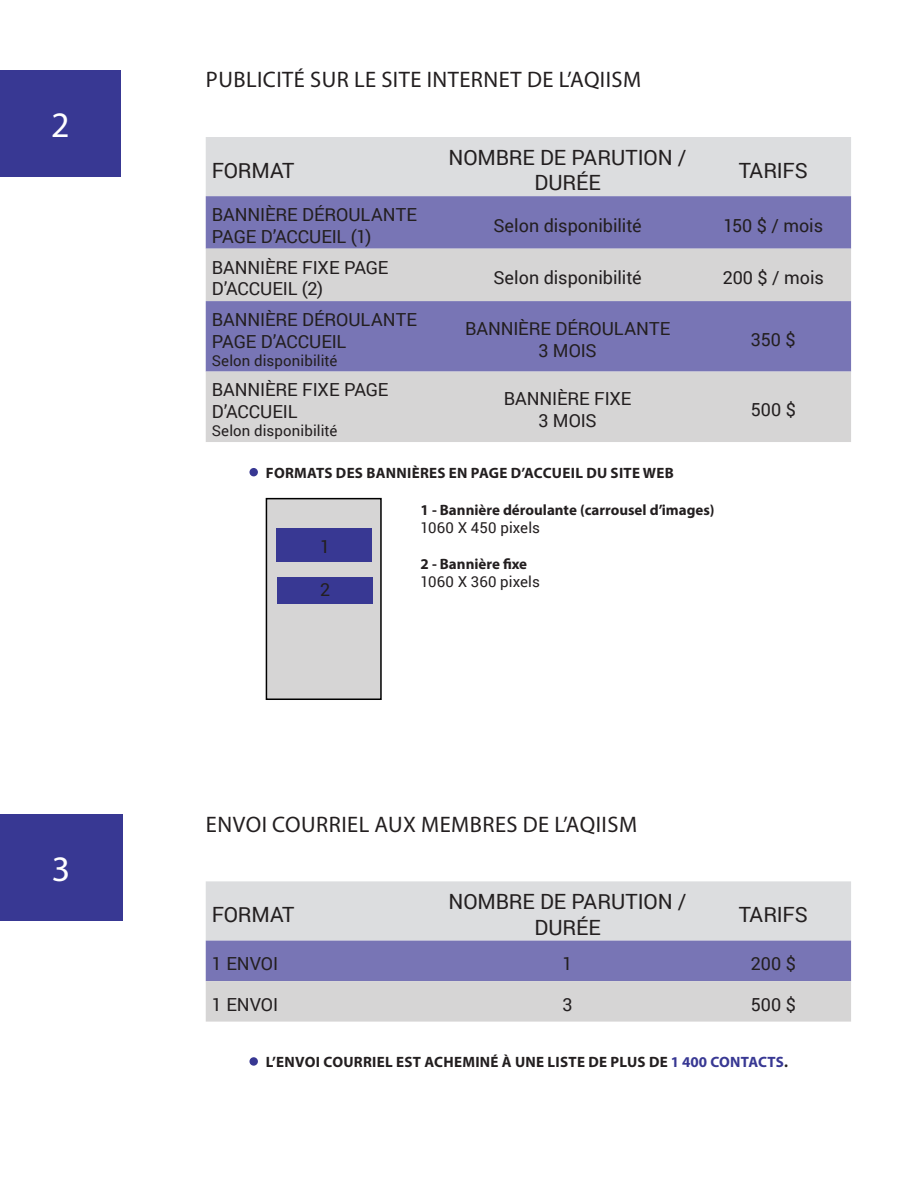
<style>
.page{position:relative;width:918px;height:1188px;background:#fff}
.page>*{position:absolute;margin:0;border:0;box-sizing:border-box;transform-origin:0 0}
.t1{font:36px "Myriad Pro";color:#fff}
.t2{font:22.5px "Myriad Pro";letter-spacing:.02em;color:#231f20}
.t3{font:21px/25.2px "Roboto";letter-spacing:-.005em;color:#231f20;text-align:center}
.t4{font:18px/21.6px "Roboto";letter-spacing:-.005em;color:#231f20}
.t5{font:700 15px/18px "Myriad Pro";letter-spacing:.015em;color:#231f20}
.t6{font:15px "Roboto";letter-spacing:.01em;color:#231f20}
.s1{font-family:"Roboto";font-weight:400}
.s2{color:#383893}
</style>
<div class="page">
<div style="left:266px;top:498px;width:116px;height:202px;background:#d6d5d5;border:2px solid #000"></div>
<div style="left:0;top:70px;width:120px;height:107px;background:#383893"></div>
<div style="left:276px;top:528px;width:96px;height:34px;background:#383893"></div>
<div style="left:277px;top:577px;width:96px;height:27px;background:#383893"></div>
<svg style="left:206px;top:137px;width:645px;height:164px"></svg>
<div style="left:206px;top:301px;width:645px;height:71px;background:#7875b5"></div>
<div style="left:206px;top:372px;width:645px;height:70px;background:#d6d5d5"></div>
<div style="left:249px;top:468px;width:9px;height:8px;background:#383893;border-radius:50%"></div>
<div style="left:249px;top:1057px;width:9px;height:9px;background:#383893;border-radius:50%"></div>
<svg style="left:206px;top:881px;width:645px;height:141px"></svg>
<div style="left:0;top:815px;width:122px;height:106px;background:#383893"></div>
<p class="t1" style="left:51px;top:103px;width:20px">2</p>
<p class="t1" style="left:52px;top:847px;width:20px">3</p>
<p class="t2" style="left:206px;top:66px;width:437px">PUBLICITÉ SUR LE SITE INTERNET DE L’AQIISM</p>
<p class="t3" style="left:212px;top:157px;width:84px">FORMAT</p>
<p class="t3" style="left:449px;top:144px;width:240px">NOMBRE DE PARUTION /<br>DURÉE</p>
<p class="t3" style="left:739px;top:157px;width:70px">TARIFS</p>
<p class="t4" style="left:212px;top:203px;width:207px">BANNIÈRE DÉROULANTE<br>PAGE D’ACCUEIL (1)</p>
<p class="t4" style="left:212px;top:256px;width:178px">BANNIÈRE FIXE PAGE<br>D’ACCUEIL (2)</p>
<p class="t4" style="left:212px;top:308px;width:207px">BANNIÈRE DÉROULANTE<br>PAGE D’ACCUEIL</p>
<p class="t6" style="left:212px;top:350px;width:127px">Selon disponibilité</p>
<p class="t4" style="left:212px;top:379px;width:178px">BANNIÈRE FIXE PAGE<br>D’ACCUEIL</p>
<p class="t6" style="left:212px;top:420px;width:127px">Selon disponibilité</p>
<p class="t4" style="left:493px;top:214px;width:150px">Selon disponibilité</p>
<p class="t4" style="left:724px;top:214px;width:101px">150 $ / mois</p>
<p class="t4" style="left:493px;top:266px;width:150px">Selon disponibilité</p>
<p class="t4" style="left:723px;top:266px;width:103px">200 $ / mois</p>
<p class="t4" style="left:465px;top:317px;width:207px">BANNIÈRE DÉROULANTE</p>
<p class="t4" style="left:538px;top:339px;width:60px">3 MOIS</p>
<p class="t4" style="left:504px;top:388px;width:129px">BANNIÈRE FIXE</p>
<p class="t4" style="left:538px;top:409px;width:60px">3 MOIS</p>
<p class="t4" style="left:751px;top:328px;width:46px">350 $</p>
<p class="t4" style="left:751px;top:398px;width:47px">500 $</p>
<p class="t5" style="left:266px;top:463px;width:410px">FORMATS DES BANNIÈRES EN PAGE D’ACCUEIL DU SITE WEB</p>
<p class="t5" style="left:421px;top:500px;width:296px">1 - Bannière déroulante (carrousel d’images)</p>
<p class="t6" style="left:421px;top:517px;width:121px">1060 X 450 pixels</p>
<p class="t5" style="left:421px;top:554px;width:121px">2 - Bannière fixe<br><span class="s1">1060 X 360 pixels</span></p>
<p class="t4" style="left:320px;top:535px;width:12px">1</p>
<p class="t4" style="left:320px;top:578px;width:12px">2</p>
<p class="t2" style="left:206px;top:810px;width:433px">ENVOI COURRIEL AUX MEMBRES DE L’AQIISM</p>
<p class="t3" style="left:212px;top:901px;width:84px">FORMAT</p>
<p class="t3" style="left:449px;top:889px;width:240px">NOMBRE DE PARUTION /<br>DURÉE</p>
<p class="t3" style="left:739px;top:901px;width:70px">TARIFS</p>
<p class="t4" style="left:212px;top:952px;width:68px">1 ENVOI</p>
<p class="t4" style="left:563px;top:952px;width:12px">1</p>
<p class="t4" style="left:751px;top:952px;width:47px">200 $</p>
<p class="t4" style="left:212px;top:993px;width:68px">1 ENVOI</p>
<p class="t4" style="left:563px;top:993px;width:12px">3</p>
<p class="t4" style="left:751px;top:993px;width:47px">500 $</p>
<p class="t5" style="left:266px;top:1053px;width:524px">L’ENVOI COURRIEL EST ACHEMINÉ À UNE LISTE DE PLUS DE <span class="s2">1 400 CONTACTS</span>.</p>
</div>
